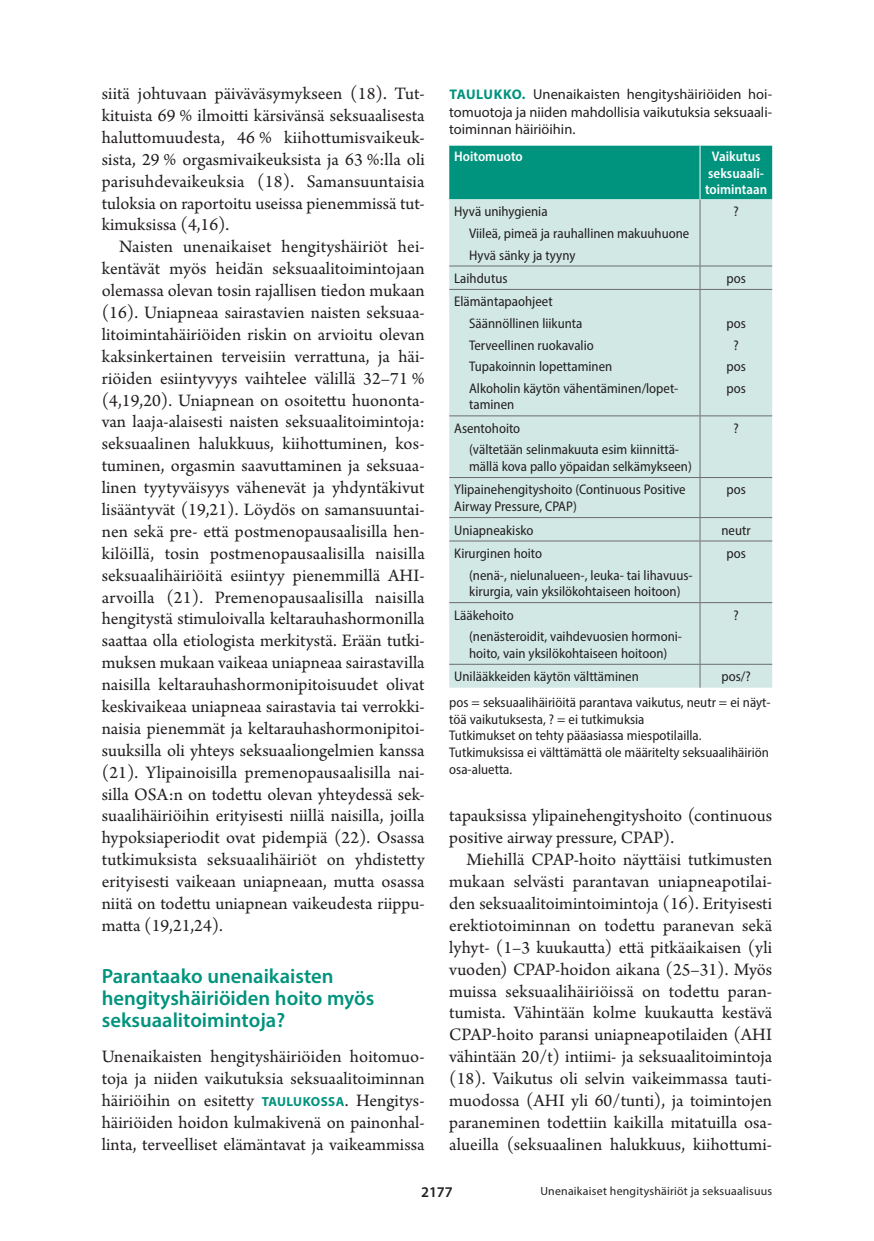
<style>
.page{position:relative;width:874px;height:1241px;background:#fff}
.page>*{position:absolute;margin:0;border:0;box-sizing:border-box;transform-origin:0 0}
.v1_teema{font:600 20.65px/21.9px "Myriad Pro";color:#00937d}
.l_ei_sis{font:18.38px/21.9px "Arno Pro";color:#231f20;text-align:justify}
.t1{font:600 14.88px "Myriad Pro";color:#231f20}
.kt{font:14.35px/17.5px "Myriad Pro";color:#231f20;text-align:justify}
.t{font:semi-condensed 14px/16.6px "Myriad Pro";color:#231f20}
.t_pl{font:600 semi-condensed 14px/16.6px "Myriad Pro";color:#fff;text-align:center}
.Ala{font:11.9px "Myriad Pro";letter-spacing:.02em;color:#231f20}
.s1{font-family:"Myriad Pro";font-weight:700;font-size:13.12px;color:#00937d}
.s2{font-weight:700;font-size:14px;color:#00937d}
</style>
<div class="page">
<div style="left:449px;top:146px;width:322px;height:53px;background:#00937d"></div>
<div style="left:449px;top:199px;width:322px;height:488px;background:#d2e8e4"></div>
<svg style="left:699px;top:266px;width:1px;height:23px"></svg>
<hr style="left:699px;top:478px;width:1px;height:39px;background:#6c6d70">
<hr style="left:449px;top:517px;width:250px;height:1px;background:#6c6d70">
<hr style="left:699px;top:517px;width:72px;height:1px;background:#6c6d70">
<svg style="left:699px;top:518px;width:1px;height:22px"></svg>
<svg style="left:699px;top:664px;width:1px;height:23px"></svg>
<hr style="left:699px;top:146px;width:1px;height:53px;background:#fff">
<hr style="left:449px;top:265px;width:250px;height:1px;background:#6c6d70">
<hr style="left:699px;top:199px;width:1px;height:66px;background:#6c6d70">
<hr style="left:699px;top:265px;width:72px;height:1px;background:#6c6d70">
<hr style="left:449px;top:289px;width:250px;height:1px;background:#6c6d70">
<hr style="left:699px;top:289px;width:72px;height:1px;background:#6c6d70">
<hr style="left:699px;top:290px;width:1px;height:125px;background:#6c6d70">
<hr style="left:449px;top:415px;width:250px;height:1px;background:#6c6d70">
<hr style="left:449px;top:477px;width:250px;height:1px;background:#6c6d70">
<hr style="left:699px;top:415px;width:72px;height:1px;background:#6c6d70">
<hr style="left:699px;top:416px;width:1px;height:61px;background:#6c6d70">
<hr style="left:699px;top:477px;width:72px;height:1px;background:#6c6d70">
<hr style="left:449px;top:540px;width:250px;height:1px;background:#6c6d70">
<hr style="left:699px;top:540px;width:72px;height:1px;background:#6c6d70">
<hr style="left:699px;top:541px;width:1px;height:61px;background:#6c6d70">
<hr style="left:449px;top:602px;width:250px;height:1px;background:#6c6d70">
<hr style="left:449px;top:663px;width:250px;height:1px;background:#6c6d70">
<hr style="left:699px;top:602px;width:72px;height:1px;background:#6c6d70">
<hr style="left:699px;top:603px;width:1px;height:60px;background:#6c6d70">
<hr style="left:699px;top:663px;width:72px;height:1px;background:#6c6d70">
<p class="l_ei_sis" style="left:102px;top:84px;width:324px">siitä johtuvaan päiväväsymykseen (18). Tut&shy;kituista 69 % ilmoitti kärsivänsä seksuaalisesta haluttomuudesta, 46 % kiihottumisvaikeuk&shy;sista, 29 % orgasmivaikeuksista ja 63 %:lla oli parisuhdevaikeuksia (18). Samansuuntaisia tuloksia on raportoitu useissa pienemmissä tut&shy;kimuksissa (4,16).</p>
<p class="l_ei_sis" style="left:102px;top:237px;width:324px;text-indent:17px">Naisten unenaikaiset hengityshäiriöt hei&shy;kentävät myös heidän seksuaalitoimintojaan olemassa olevan tosin rajallisen tiedon mukaan (16). Uniapneaa sairastavien naisten seksuaa&shy;litoimintahäiriöiden riskin on arvioitu olevan kaksinkertainen terveisiin verrattuna, ja häi&shy;riöiden esiintyvyys vaihtelee välillä 32–71 % (4,19,20). Uniapnean on osoitettu huononta&shy;van laaja-alaisesti naisten seksuaalitoimintoja: seksuaalinen halukkuus, kiihottuminen, kos&shy;tuminen, orgasmin saavuttaminen ja seksuaa&shy;linen tyytyväisyys vähenevät ja yhdyntäkivut lisääntyvät (19,21). Löydös on samansuuntai&shy;nen sekä pre- että postmenopausaalisilla hen&shy;kilöillä, tosin postmenopausaalisilla naisilla seksuaalihäiriöitä esiintyy pienemmillä AHI&shy;arvoilla (21). Premenopausaalisilla naisilla hengitystä stimuloivalla keltarauhashormonilla saattaa olla etiologista merkitystä. Erään tutki&shy;muksen mukaan vaikeaa uniapneaa sairastavilla naisilla keltarauhashormonipitoisuudet olivat keskivaikeaa uniapneaa sairastavia tai verrokki&shy;naisia pienemmät ja keltarauhashormonipitoi&shy;suuksilla oli yhteys seksuaaliongelmien kanssa (21). Ylipainoisilla premenopausaalisilla nai&shy;silla OSA:n on todettu olevan yhteydessä sek&shy;suaalihäiriöihin erityisesti niillä naisilla, joilla hypoksiaperiodit ovat pidempiä (22). Osassa tutkimuksista seksuaalihäiriöt on yhdistetty erityisesti vaikeaan uniapneaan, mutta osassa niitä on todettu uniapnean vaikeudesta riippu&shy;matta (19,21,24).</p>
<p class="v1_teema" style="left:102px;top:964px;width:274px">Parantaako unenaikaisten hengityshäiriöiden hoito myös seksuaalitoimintoja?</p>
<p class="l_ei_sis" style="left:102px;top:1046px;width:324px">Unenaikaisten hengityshäiriöiden hoitomuo&shy;toja ja niiden vaikutuksia seksuaalitoiminnan häiriöihin on esitetty <span class="s1">TAULUKOSSA</span>. Hengitys&shy;häiriöiden hoidon kulmakivenä on painonhal&shy;linta, terveelliset elämäntavat ja vaikeammissa</p>
<p class="kt" style="left:449px;top:85px;width:324px"><span class="s2">TAULUKKO.</span> Unenaikaisten hengityshäiriöiden hoi&shy;tomuotoja ja niiden mahdollisia vaikutuksia seksuaali&shy;toiminnan häiriöihin.</p>
<p class="t_pl" style="left:454px;top:148px;width:70px">Hoitomuoto</p>
<p class="t_pl" style="left:704px;top:148px;width:64px">Vaikutus seksuaali&shy;toimintaan</p>
<p class="t" style="left:454px;top:203px;width:95px">Hyvä unihygienia</p>
<p class="t" style="left:469px;top:225px;width:221px">Viileä, pimeä ja rauhallinen makuuhuone</p>
<p class="t" style="left:469px;top:246px;width:108px">Hyvä sänky ja tyyny</p>
<p class="t" style="left:733px;top:203px;width:7px">?</p>
<p class="t" style="left:454px;top:270px;width:55px">Laihdutus</p>
<p class="t" style="left:726px;top:270px;width:21px">pos</p>
<p class="t" style="left:454px;top:293px;width:100px">Elämäntapaohjeet</p>
<p class="t" style="left:469px;top:315px;width:115px">Säännöllinen liikunta</p>
<p class="t" style="left:469px;top:336px;width:126px">Terveellinen ruokavalio</p>
<p class="t" style="left:469px;top:358px;width:145px">Tupakoinnin lopettaminen</p>
<p class="t" style="left:469px;top:379px;width:211px">Alkoholin käytön vähentäminen/lopet&shy;taminen</p>
<p class="t" style="left:726px;top:315px;width:21px">pos</p>
<p class="t" style="left:733px;top:336px;width:7px">?</p>
<p class="t" style="left:726px;top:358px;width:21px">pos</p>
<p class="t" style="left:726px;top:379px;width:21px">pos</p>
<p class="t" style="left:454px;top:419px;width:67px">Asentohoito</p>
<p class="t" style="left:469px;top:441px;width:224px">(vältetään selinmakuuta esim kiinnittä&shy;mällä kova pallo yöpaidan selkämykseen)</p>
<p class="t" style="left:733px;top:419px;width:7px">?</p>
<p class="t" style="left:454px;top:481px;width:233px">Ylipainehengityshoito (Continuous Positive<br>Airway Pressure, CPAP)</p>
<p class="t" style="left:726px;top:481px;width:21px">pos</p>
<p class="t" style="left:454px;top:521px;width:81px">Uniapneakisko</p>
<p class="t" style="left:721px;top:521px;width:31px">neutr</p>
<p class="t" style="left:454px;top:544px;width:89px">Kirurginen hoito</p>
<p class="t" style="left:469px;top:566px;width:225px">(nenä-, nielunalueen-, leuka- tai lihavuus&shy;kirurgia, vain yksilökohtaiseen hoitoon)</p>
<p class="t" style="left:726px;top:544px;width:21px">pos</p>
<p class="t" style="left:454px;top:606px;width:61px">Lääkehoito</p>
<p class="t" style="left:469px;top:628px;width:214px">(nenästeroidit, vaihdevuosien hormoni&shy;hoito, vain yksilökohtaiseen hoitoon)</p>
<p class="t" style="left:733px;top:606px;width:7px">?</p>
<p class="t" style="left:454px;top:668px;width:186px">Unilääkkeiden käytön välttäminen</p>
<p class="t" style="left:721px;top:668px;width:31px">pos/?</p>
<p class="t" style="left:449px;top:694px;width:323px">pos = seksuaalihäiriöitä parantava vaikutus, neutr = ei näyt&shy;töä vaikutuksesta, ? = ei tutkimuksia</p>
<p class="t" style="left:449px;top:727px;width:254px">Tutkimukset on tehty pääasiassa miespotilailla.</p>
<p class="t" style="left:449px;top:743px;width:321px">Tutkimuksissa ei välttämättä ole määritelty seksuaalihäiriön osa-aluetta.</p>
<p class="l_ei_sis" style="left:449px;top:805px;width:324px">tapauksissa ylipainehengityshoito (continuous positive airway pressure, CPAP).</p>
<p class="l_ei_sis" style="left:449px;top:849px;width:324px;text-indent:17px">Miehillä CPAP-hoito näyttäisi tutkimusten mukaan selvästi parantavan uniapneapotilai&shy;den seksuaalitoimintoimintoja (16). Erityisesti erektiotoiminnan on todettu paranevan sekä lyhyt- (1–3 kuukautta) että pitkäaikaisen (yli vuoden) CPAP-hoidon aikana (25–31). Myös muissa seksuaalihäiriöissä on todettu paran&shy;tumista. Vähintään kolme kuukautta kestävä CPAP-hoito paransi uniapneapotilaiden (AHI vähintään 20/t) intiimi- ja seksuaalitoimintoja (18). Vaikutus oli selvin vaikeimmassa tauti&shy;muodossa (AHI yli 60/tunti), ja toimintojen paraneminen todettiin kaikilla mitatuilla osa&shy;alueilla (seksuaalinen halukkuus, kiihottumi-</p>
<p class="Ala" style="left:540px;top:1183px;width:233px">Unenaikaiset hengityshäiriöt ja seksuaalisuus</p>
<p class="t1" style="left:421px;top:1182px;width:33px">2177</p>
</div>
